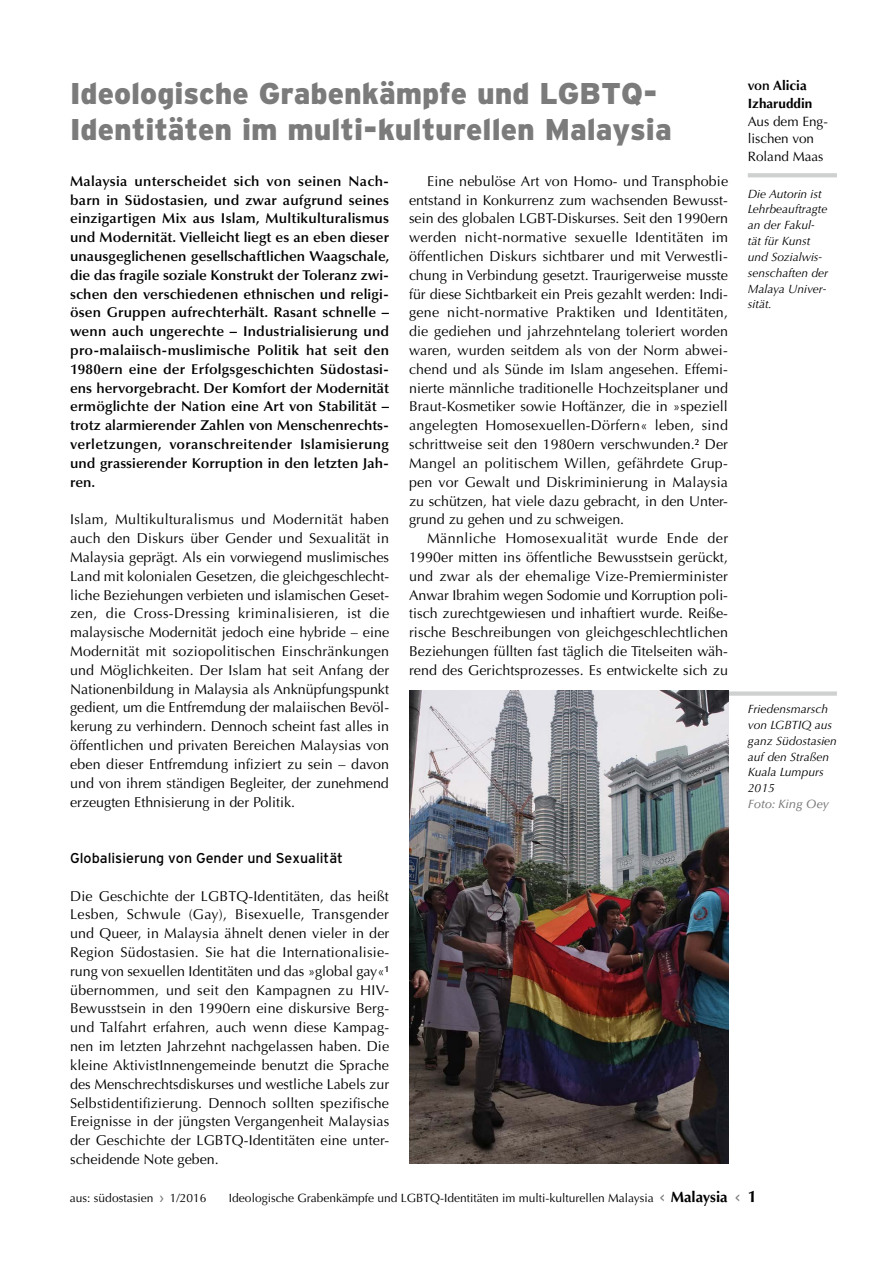
<style>
.page{position:relative;width:893px;height:1263px;background:#fff}
.page>*{position:absolute;margin:0;border:0;box-sizing:border-box;transform-origin:0 0}
.H1{font:900 30px/36px "Interstate";color:#7a7b7a}
.Pagina{font:700 16.5px "Optima LT Std";color:#000}
.Body_1{font:14.25px/18.8px "Optima LT Std";color:#000;text-align:justify}
.Body{font:14.25px/18.8px "Optima LT Std";color:#000;text-align:justify}
.Vorlauf{font:600 14.25px/18.8px "Optima LT Std";color:#000;text-align:justify}
.Zwischen{font:14.25px "Interstate";color:#000}
.Autor{font:13.5px/17.9px "Optima LT Std";color:#000}
.Marginalie{font:italic 12px/15.9px "Optima LT Std";color:#000}
.lebende_Kolumne{font:12px "Optima LT Std";color:#000}
.Heft{font:12px "Optima LT Std";color:#000}
.Quelle{font:italic 500 12px "Optima LT Std";color:#7a7b7a}
.s1{font-weight:600}
.s2{font-weight:700}
.s3{font-family:"Interstate";color:#7a7b7a}
.s4{font-weight:700;font-size:15px}
</style>
<div class="page">
<hr style="left:748px;top:173px;width:89px;height:4px;background:#cfd0d0">
<div style="left:608px;top:691px;width:229px;height:5px;background:#cfd0d0"></div>
<img style="left:409px;top:691px;width:319px;height:473px">
<p class="H1" style="left:70px;top:75px;width:603px">Ideologische Grabenkämpfe und LGBTQ-<br>Identitäten im multi-kulturellen Malaysia</p>
<p class="Vorlauf" style="left:70px;top:172px;width:321px">Malaysia unterscheidet sich von seinen Nach&shy;barn in Südostasien, und zwar aufgrund seines einzigartigen Mix aus Islam, Multikulturalismus und Modernität. Vielleicht liegt es an eben dieser unausgeglichenen gesellschaftlichen Waagschale, die das fragile soziale Konstrukt der Toleranz zwi&shy;schen den verschiedenen ethnischen und religi&shy;ösen Gruppen aufrechterhält. Rasant schnelle – wenn auch ungerechte – Industrialisierung und pro-malaiisch-muslimische Politik hat seit den 1980ern eine der Erfolgsgeschichten Südostasi&shy;ens hervorgebracht. Der Komfort der Modernität ermöglichte der Nation eine Art von Stabilität – trotz alarmierender Zahlen von Menschenrechts&shy;verletzungen, voranschreitender Islamisierung und grassierender Korruption in den letzten Jah&shy;ren.</p>
<p class="Body_1" style="left:70px;top:510px;width:321px">Islam, Multikulturalismus und Modernität haben auch den Diskurs über Gender und Sexualität in Malaysia geprägt. Als ein vorwiegend muslimisches Land mit kolonialen Gesetzen, die gleichgeschlecht&shy;liche Beziehungen verbieten und islamischen Geset&shy;zen, die Cross-Dressing kriminalisieren, ist die malaysische Modernität jedoch eine hybride – eine Modernität mit soziopolitischen Einschränkungen und Möglichkeiten. Der Islam hat seit Anfang der Nationenbildung in Malaysia als Anknüpfungspunkt gedient, um die Entfremdung der malaiischen Bevöl&shy;kerung zu verhindern. Dennoch scheint fast alles in öffentlichen und privaten Bereichen Malaysias von eben dieser Entfremdung infiziert zu sein – davon und von ihrem ständigen Begleiter, der zunehmend erzeugten Ethnisierung in der Politik.</p>
<p class="Body" style="left:409px;top:172px;width:321px;text-indent:18px">Eine nebulöse Art von Homo- und Transphobie entstand in Konkurrenz zum wachsenden Bewusst&shy;sein des globalen LGBT-Diskurses. Seit den 1990ern werden nicht-normative sexuelle Identitäten im öffentlichen Diskurs sichtbarer und mit Verwestli&shy;chung in Verbindung gesetzt. Traurigerweise musste für diese Sichtbarkeit ein Preis gezahlt werden: Indi&shy;gene nicht-normative Praktiken und Identitäten, die gediehen und jahrzehntelang toleriert worden waren, wurden seitdem als von der Norm abwei&shy;chend und als Sünde im Islam angesehen. Effemi&shy;nierte männliche traditionelle Hochzeitsplaner und Braut-Kosmetiker sowie Hoftänzer, die in »speziell angelegten Homosexuellen-Dörfern« leben, sind schrittweise seit den 1980ern verschwunden.<sup>2</sup> Der Mangel an politischem Willen, gefährdete Grup&shy;pen vor Gewalt und Diskriminierung in Malaysia zu schützen, hat viele dazu gebracht, in den Unter&shy;grund zu gehen und zu schweigen.</p>
<p class="Body" style="left:409px;top:529px;width:320px;text-indent:18px">Männliche Homosexualität wurde Ende der 1990er mitten ins öffentliche Bewusstsein gerückt, und zwar als der ehemalige Vize-Premierminister Anwar Ibrahim wegen Sodomie und Korruption poli&shy;tisch zurechtgewiesen und inhaftiert wurde. Reiße&shy;rische Beschreibungen von gleichgeschlechtlichen Beziehungen füllten fast täglich die Titelseiten wäh&shy;rend des Gerichtsprozesses. Es entwickelte sich zu</p>
<p class="Zwischen" style="left:70px;top:850px;width:274px">Globalisierung von Gender und Sexualität</p>
<p class="Body_1" style="left:70px;top:886px;width:321px">Die Geschichte der LGBTQ-Identitäten, das heißt Lesben, Schwule (Gay), Bisexuelle, Transgender und Queer, in Malaysia ähnelt denen vieler in der Region Südostasien. Sie hat die Internationalisie&shy;rung von sexuellen Identitäten und das »global gay«<sup>1 </sup>übernommen, und seit den Kampagnen zu HIV-Bewusstsein in den 1990ern eine diskursive Berg&shy;und Talfahrt erfahren, auch wenn diese Kampag&shy;nen im letzten Jahrzehnt nachgelassen haben. Die kleine AktivistInnengemeinde benutzt die Sprache des Menschrechtsdiskurses und westliche Labels zur Selbstidentifizierung. Dennoch sollten spezifische Ereignisse in der jüngsten Vergangenheit Malaysias der Geschichte der LGBTQ-Identitäten eine unter&shy;scheidende Note geben.</p>
<p class="Autor" style="left:748px;top:77px;width:82px"><span class="s1">von</span> <span class="s2">Alicia<br>Izharuddin<br></span>Aus dem Eng&shy;lischen von<br>Roland Maas</p>
<p class="Marginalie" style="left:748px;top:186px;width:82px">Die Autorin ist<br>Lehrbeauftragte an der Fakul&shy;tät für Kunst und Sozialwis&shy;senschaften der<br>Malaya Univer&shy;sität.</p>
<p class="Marginalie" style="left:748px;top:701px;width:90px">Friedensmarsch von LGBTIQ aus ganz Südostasien auf den Straßen<br>Kuala Lumpurs<br>2015</p>
<p class="Quelle" style="left:748px;top:797px;width:82px">Foto: King Oey</p>
<p class="Heft" style="left:70px;top:1190px;width:138px">aus: südostasien <span class="s3">›</span> 1/2016</p>
<p class="lebende_Kolumne" style="left:229px;top:1190px;width:513px">Ideologische Grabenkämpfe und LGBTQ-Identitäten im multi-kulturellen Malaysia <span class="s3">&lt;</span> <span class="s4">Malaysia</span> <span class="s3">&lt;</span></p>
<p class="Pagina" style="left:748px;top:1186px;width:11px">1</p>
</div>
